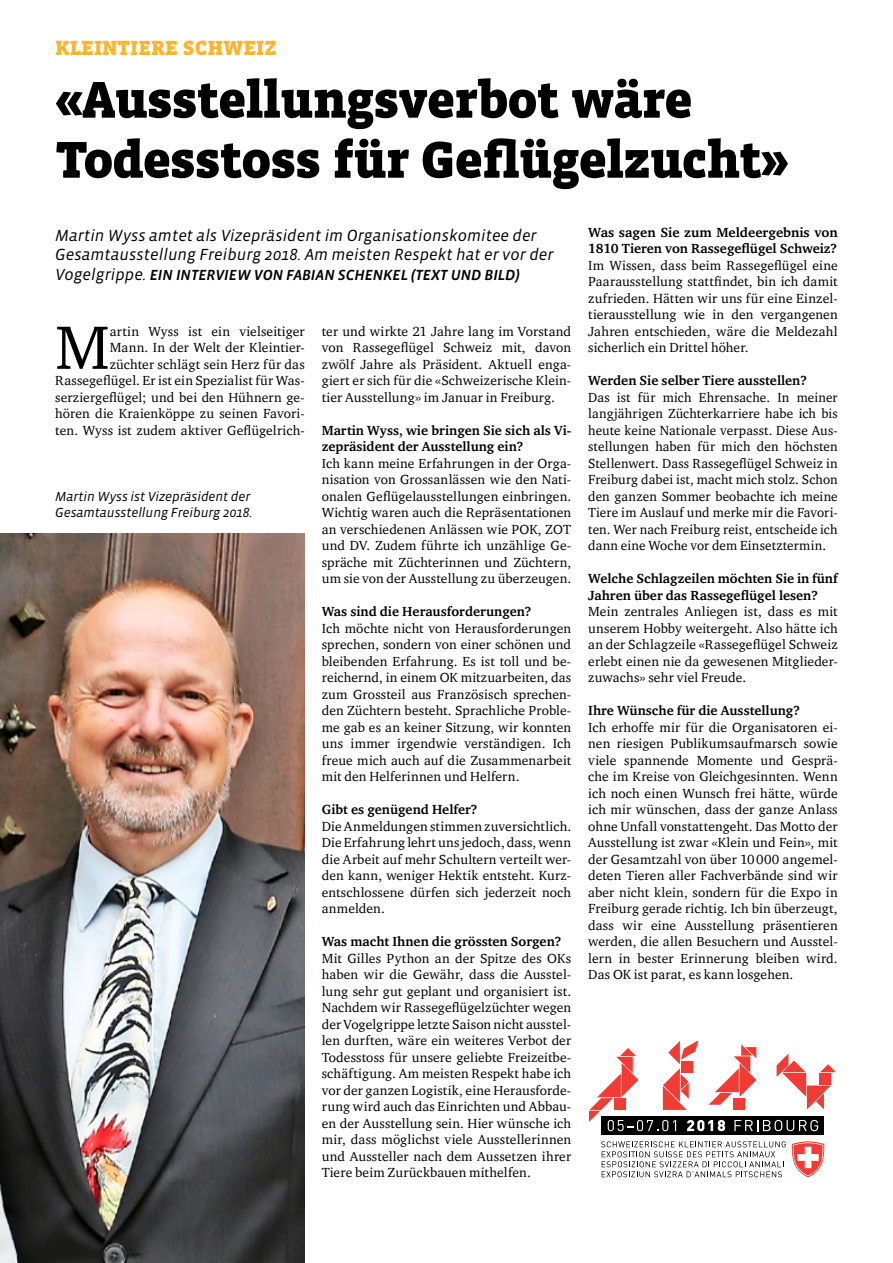
<style>
.page{position:relative;width:893px;height:1263px;background:#fff}
.page>*{position:absolute;margin:0;border:0;box-sizing:border-box;transform-origin:0 0}
.t1{font:62.7px "Charter ITC";color:#000}
.t2{font:900 52.95px/60px "Vista Slab OT";letter-spacing:-.02em;color:#000}
.t3{font:900 21px "Vista Slab OT";color:#ffb42f}
.t4{font:italic 16.5px/19.5px "Vista Sans OT";color:#000}
.t5{font:italic 500 15px "Vista Sans OT";color:#000}
.t6{font:13.5px/16.5px "Charter ITC";letter-spacing:.01em;color:#000;text-align:justify}
.t7{font:700 13.5px/16.5px "Charter ITC";color:#000}
.t8{font:italic 13.5px/16.5px "Vista Sans OT";letter-spacing:-.01em;color:#000}
.s1{font-weight:400;font-size:16.5px}
</style>
<div class="page">
<img style="left:0;top:534px;width:305px;height:729px">
<div style="left:602px;top:1116px;width:222px;height:19px;background:#000"></div>
<svg style="left:588px;top:1040px;width:248px;height:91px"></svg>
<svg style="left:601px;top:1141px;width:185px;height:36px"></svg>
<svg style="left:792px;top:1141px;width:32px;height:36px"></svg>
<h3 class="t3" style="left:55px;top:37px;width:223px">KLEINTIERE SCHWEIZ</h3>
<h2 class="t2" style="left:55px;top:71px;width:735px">«Ausstellungsverbot wäre<br>Todesstoss für Geflügelzucht»</h2>
<p class="t4" style="left:55px;top:226px;width:500px">Martin Wyss amtet als Vizepräsident im Organisationskomitee der<br>Gesamtausstellung Freiburg 2018. Am meisten Respekt hat er vor der</p>
<p class="t5" style="left:55px;top:267px;width:466px"><span class="s1">Vogelgrippe.</span> EIN INTERVIEW VON FABIAN SCHENKEL (TEXT UND BILD)</p>
<p class="t7" style="left:588px;top:224px;width:251px">Was sagen Sie zum Meldeergebnis von<br>1810 Tieren von Rassegeflügel Schweiz?</p>
<p class="t6" style="left:588px;top:257px;width:251px">Im Wissen, dass beim Rassegeflügel eine Paarausstellung stattfindet, bin ich damit zufrieden. Hätten wir uns für eine Einzel&shy;tierausstellung wie in den vergangenen Jahren entschieden, wäre die Meldezahl sicherlich ein Drittel höher.</p>
<p class="t7" style="left:588px;top:373px;width:220px">Werden Sie selber Tiere ausstellen?</p>
<p class="t6" style="left:588px;top:389px;width:251px">Das ist für mich Ehrensache. In meiner langjährigen Züchterkarriere habe ich bis heute keine Nationale verpasst. Diese Aus&shy;stellungen haben für mich den höchsten Stellenwert. Dass Rassegeflügel Schweiz in Freiburg dabei ist, macht mich stolz. Schon den ganzen Sommer beobachte ich meine Tiere im Auslauf und merke mir die Favori&shy;ten. Wer nach Freiburg reist, entscheide ich dann eine Woche vor dem Einsetztermin.</p>
<p class="t7" style="left:588px;top:571px;width:251px">Welche Schlagzeilen möchten Sie in fünf<br>Jahren über das Rassegeflügel lesen?</p>
<p class="t6" style="left:588px;top:603px;width:251px">Mein zentrales Anliegen ist, dass es mit unserem Hobby weitergeht. Also hätte ich an der Schlagzeile «Rassegeflügel Schweiz erlebt einen nie da gewesenen Mitglieder&shy;zuwachs» sehr viel Freude.</p>
<p class="t7" style="left:588px;top:703px;width:213px">Ihre Wünsche für die Ausstellung?</p>
<p class="t6" style="left:588px;top:719px;width:251px">Ich erhoffe mir für die Organisatoren ei&shy;nen riesigen Publikumsaufmarsch sowie viele spannende Momente und Gesprä&shy;che im Kreise von Gleichgesinnten. Wenn ich noch einen Wunsch frei hätte, würde ich mir wünschen, dass der ganze Anlass ohne Unfall vonstattengeht. Das Motto der Ausstellung ist zwar «Klein und Fein», mit der Gesamtzahl von über 10000 angemel&shy;deten Tieren aller Fachverbände sind wir aber nicht klein, sondern für die Expo in Freiburg gerade richtig. Ich bin überzeugt, dass wir eine Ausstellung präsentieren werden, die allen Besuchern und Ausstel&shy;lern in bester Erinnerung bleiben wird.<br>Das OK ist parat, es kann losgehen.</p>
<p class="t6" style="left:55px;top:323px;width:251px;text-align:right">artin Wyss ist ein vielseitiger<br>Mann. In der Welt der Kleintier-<br>züchter schlägt sein Herz für das Rassegeflügel. Er ist ein Spezialist für Was&shy;serziergeflügel; und bei den Hühnern ge&shy;hören die Kraienköppe zu seinen Favori&shy;ten. Wyss ist zudem aktiver Geflügelrich-</p>
<p class="t6" style="left:322px;top:323px;width:251px">ter und wirkte 21 Jahre lang im Vorstand von Rassegeflügel Schweiz mit, davon zwölf Jahre als Präsident. Aktuell enga&shy;giert er sich für die «Schweizerische Klein&shy;tier Ausstellung» im Januar in Freiburg.</p>
<h1 class="t1" style="left:55px;top:308px;width:56px">M</h1>
<p class="t7" style="left:322px;top:422px;width:251px">Martin Wyss, wie bringen Sie sich als Vi&shy;zepräsident der Ausstellung ein?</p>
<p class="t6" style="left:322px;top:455px;width:251px">Ich kann meine Erfahrungen in der Orga&shy;nisation von Grossanlässen wie den Nati&shy;onalen Geflügelausstellungen einbringen.<br>Wichtig waren auch die Repräsentationen an verschiedenen Anlässen wie POK, ZOT und DV. Zudem führte ich unzählige Ge&shy;spräche mit Züchterinnen und Züchtern, um sie von der Ausstellung zu überzeugen.</p>
<p class="t7" style="left:322px;top:603px;width:211px">Was sind die Herausforderungen?</p>
<p class="t6" style="left:322px;top:620px;width:251px">Ich möchte nicht von Herausforderungen sprechen, sondern von einer schönen und bleibenden Erfahrung. Es ist toll und be&shy;reichernd, in einem OK mitzuarbeiten, das zum Grossteil aus Französisch sprechen&shy;den Züchtern besteht. Sprachliche Proble&shy;me gab es an keiner Sitzung, wir konnten uns immer irgendwie verständigen. Ich freue mich auch auf die Zusammenarbeit mit den Helferinnen und Helfern.</p>
<p class="t7" style="left:322px;top:801px;width:157px">Gibt es genügend Helfer?</p>
<p class="t6" style="left:322px;top:818px;width:251px">Die Anmeldungen stimmen zuversichtlich.<br>Die Erfahrung lehrt uns jedoch, dass, wenn die Arbeit auf mehr Schultern verteilt wer&shy;den kann, weniger Hektik entsteht. Kurz&shy;entschlossene dürfen sich jederzeit noch anmelden.</p>
<p class="t7" style="left:322px;top:933px;width:241px">Was macht Ihnen die grössten Sorgen?</p>
<p class="t6" style="left:322px;top:950px;width:251px">Mit Gilles Python an der Spitze des OKs haben wir die Gewähr, dass die Ausstel&shy;lung sehr gut geplant und organisiert ist.<br>Nachdem wir Rassegeflügelzüchter wegen der Vogelgrippe letzte Saison nicht ausstel&shy;len durften, wäre ein weiteres Verbot der Todesstoss für unsere geliebte Freizeitbe&shy;schäftigung. Am meisten Respekt habe ich vor der ganzen Logistik, eine Herausforde&shy;rung wird auch das Einrichten und Abbau&shy;en der Ausstellung sein. Hier wünsche ich mir, dass möglichst viele Ausstellerinnen und Aussteller nach dem Aussetzen ihrer Tiere beim Zurückbauen mithelfen.</p>
<p class="t8" style="left:55px;top:488px;width:199px">Martin Wyss ist Vizepräsident der<br>Gesamtausstellung Freiburg 2018.</p>
</div>
